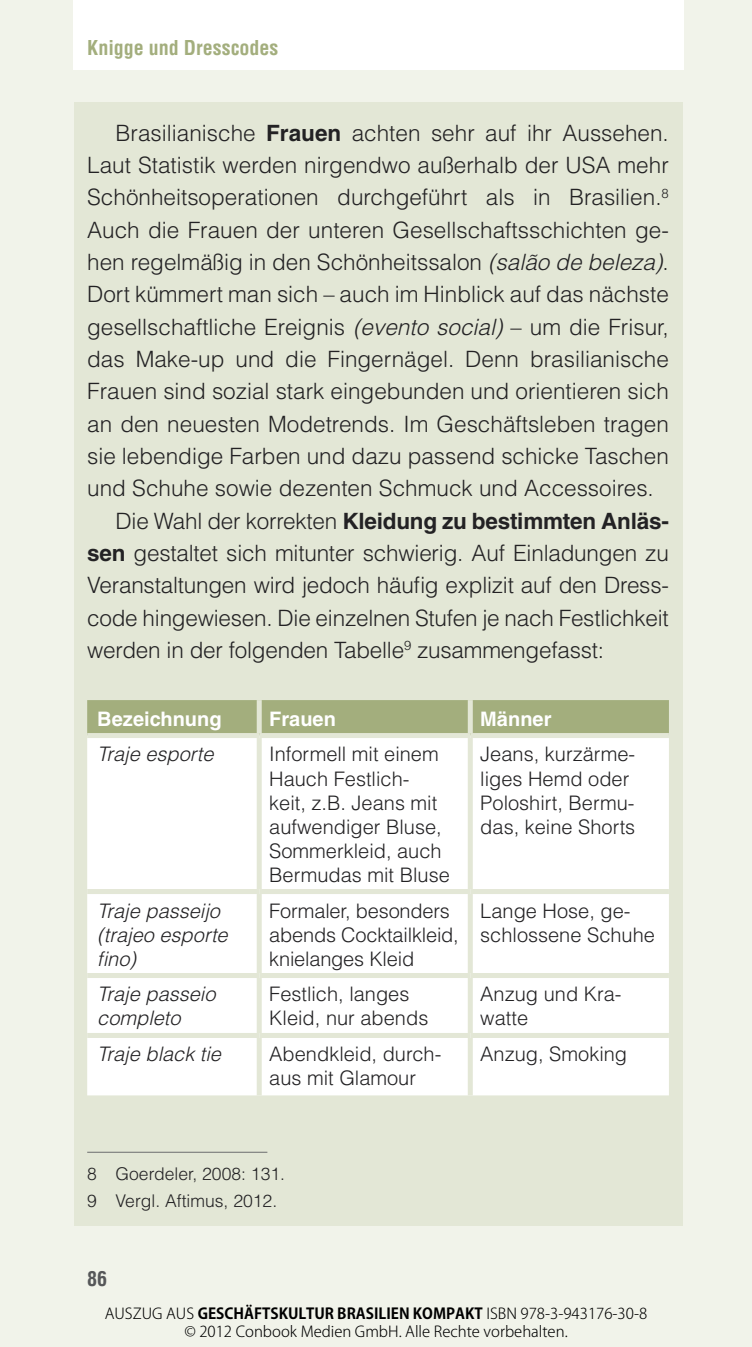
<style>
.page{position:relative;width:752px;height:1347px;background:#fff}
.page>*{position:absolute;margin:0;border:0;box-sizing:border-box;transform-origin:0 0}
.t1{font:300 22.5px "Helvetica LT";color:#232224}
.t2{font:700 22.5px "Helvetica LT";letter-spacing:-.01em;color:#232224}
.t3{font:300 20px/24px "Helvetica LT";color:#232224}
.t4{font:italic 300 20px/24px "Helvetica LT";color:#232224}
.t5{font:700 20px "Helvetica LT";color:#fff}
.t6{font:700 condensed 20px "Helvetica LT";color:#a3ae7d}
.t7{font:700 condensed 20px "Helvetica LT";color:#565759}
.t8{font:300 17.5px/27.5px "Helvetica LT";color:#232224}
.t9{font:300 15px/18px "Koz Go Pro";color:#000;text-align:center}
.s1{font-weight:700}
.s2{font-style:italic}
.s3{font-weight:300}
</style>
<div class="page">
<div style="left:0;top:0;width:751px;height:1346px;background:#f1f3ea"></div>
<div style="left:73px;top:0;width:609px;height:69px;background:#fff"></div>
<div style="left:74px;top:102px;width:608px;height:1123px;background:#e3e7d6"></div>
<div style="left:87px;top:700px;width:581px;height:33px;background:#a3ae7d"></div>
<div style="left:87px;top:738px;width:581px;height:357px;background:#fff"></div>
<div style="left:256px;top:700px;width:5px;height:33px;background:#e3e7d6"></div>
<div style="left:467px;top:700px;width:5px;height:33px;background:#e3e7d6"></div>
<div style="left:256px;top:738px;width:5px;height:151px;background:#e3e7d6"></div>
<div style="left:467px;top:738px;width:5px;height:151px;background:#e3e7d6"></div>
<div style="left:87px;top:889px;width:172px;height:5px;background:#e3e7d6"></div>
<div style="left:259px;top:889px;width:211px;height:5px;background:#e3e7d6"></div>
<div style="left:256px;top:894px;width:5px;height:79px;background:#e3e7d6"></div>
<div style="left:470px;top:889px;width:198px;height:5px;background:#e3e7d6"></div>
<div style="left:467px;top:894px;width:5px;height:79px;background:#e3e7d6"></div>
<div style="left:87px;top:973px;width:172px;height:5px;background:#e3e7d6"></div>
<div style="left:259px;top:973px;width:211px;height:5px;background:#e3e7d6"></div>
<div style="left:256px;top:978px;width:5px;height:55px;background:#e3e7d6"></div>
<div style="left:470px;top:973px;width:198px;height:5px;background:#e3e7d6"></div>
<div style="left:467px;top:978px;width:5px;height:55px;background:#e3e7d6"></div>
<div style="left:87px;top:1033px;width:172px;height:5px;background:#e3e7d6"></div>
<div style="left:259px;top:1033px;width:211px;height:5px;background:#e3e7d6"></div>
<div style="left:256px;top:1038px;width:5px;height:57px;background:#e3e7d6"></div>
<div style="left:470px;top:1033px;width:198px;height:5px;background:#e3e7d6"></div>
<div style="left:467px;top:1038px;width:5px;height:57px;background:#e3e7d6"></div>
<hr style="left:87px;top:1151px;width:180px;height:1px;background:#6c6d6e">
<p class="t6" style="left:87px;top:35px;width:193px">Knigge und Dresscodes</p>
<p class="t1" style="left:115px;top:119px;width:554px">Brasilianische <span class="s1">Frauen</span> achten sehr auf ihr Aussehen.</p>
<p class="t1" style="left:87px;top:151px;width:583px">Laut Statistik werden nirgendwo außerhalb der USA mehr</p>
<p class="t1" style="left:87px;top:183px;width:583px">Schönheitsoperationen durchgeführt als in Brasilien.<sup>8</sup></p>
<p class="t1" style="left:87px;top:216px;width:583px">Auch die Frauen der unteren Gesellschaftsschichten ge-</p>
<p class="t1" style="left:87px;top:248px;width:583px">hen regelmäßig in den Schönheitssalon <span class="s2">(salão de beleza)</span>.</p>
<p class="t1" style="left:87px;top:280px;width:583px">Dort kümmert man sich – auch im Hinblick auf das nächste</p>
<p class="t1" style="left:87px;top:312px;width:583px">gesellschaftliche Ereignis <span class="s2">(evento social)</span> – um die Frisur,</p>
<p class="t1" style="left:87px;top:345px;width:583px">das Make-up und die Fingernägel. Denn brasilianische</p>
<p class="t1" style="left:87px;top:377px;width:583px">Frauen sind sozial stark eingebunden und orientieren sich</p>
<p class="t1" style="left:87px;top:409px;width:583px">an den neuesten Modetrends. Im Geschäftsleben tragen</p>
<p class="t1" style="left:87px;top:442px;width:583px">sie lebendige Farben und dazu passend schicke Taschen</p>
<p class="t1" style="left:87px;top:474px;width:568px">und Schuhe sowie dezenten Schmuck und Accessoires.</p>
<p class="t2" style="left:115px;top:507px;width:554px"><span class="s3">Die Wahl der korrekten</span> Kleidung zu bestimmten Anläs-</p>
<p class="t1" style="left:87px;top:539px;width:583px"><span class="s1">sen</span> gestaltet sich mitunter schwierig. Auf Einladungen zu</p>
<p class="t1" style="left:87px;top:571px;width:583px">Veranstaltungen wird jedoch häufig explizit auf den Dress-</p>
<p class="t1" style="left:87px;top:603px;width:583px">code hingewiesen. Die einzelnen Stufen je nach Festlichkeit</p>
<p class="t1" style="left:87px;top:636px;width:518px">werden in der folgenden Tabelle<sup>9</sup> zusammengefasst:</p>
<p class="t5" style="left:97px;top:706px;width:126px">Bezeichnung</p>
<p class="t5" style="left:269px;top:706px;width:68px">Frauen</p>
<p class="t5" style="left:480px;top:706px;width:73px">Männer</p>
<p class="t4" style="left:97px;top:742px;width:118px">Traje esporte</p>
<p class="t3" style="left:269px;top:742px;width:182px">Informell mit einem<br>Hauch Festlich&shy;keit, z.B. Jeans mit aufwendiger Bluse,<br>Sommerkleid, auch<br>Bermudas mit Bluse</p>
<p class="t3" style="left:480px;top:742px;width:156px">Jeans, kurzärme&shy;liges Hemd oder<br>Poloshirt, Bermu&shy;das, keine Shorts</p>
<p class="t4" style="left:97px;top:898px;width:132px">Traje passeijo (trajeo esporte fino)</p>
<p class="t3" style="left:269px;top:898px;width:191px">Formaler, besonders abends Cocktailkleid, knielanges Kleid</p>
<p class="t3" style="left:480px;top:898px;width:176px">Lange Hose, ge&shy;schlossene Schuhe</p>
<p class="t4" style="left:97px;top:982px;width:120px">Traje passeio completo</p>
<p class="t3" style="left:269px;top:982px;width:160px">Festlich, langes<br>Kleid, nur abends</p>
<p class="t3" style="left:480px;top:982px;width:143px">Anzug und Kra&shy;watte</p>
<p class="t4" style="left:97px;top:1042px;width:125px">Traje black tie</p>
<p class="t3" style="left:269px;top:1042px;width:173px">Abendkleid, durch&shy;aus mit Glamour</p>
<p class="t3" style="left:480px;top:1042px;width:148px">Anzug, Smoking</p>
<p class="t8" style="left:87px;top:1159px;width:199px">8 Goerdeler, 2008: 131.<br>9 Vergl. Aftimus, 2012.</p>
<p class="t7" style="left:87px;top:1266px;width:21px">86</p>
<p class="t9" style="left:105px;top:1304px;width:543px">AUSZUG AUS <span class="s1">GESCHÄFTSKULTUR BRASILIEN KOMPAKT</span> ISBN 978-3-943176-30-8 © 2012 Conbook Medien GmbH. Alle Rechte vorbehalten.</p>
</div>
